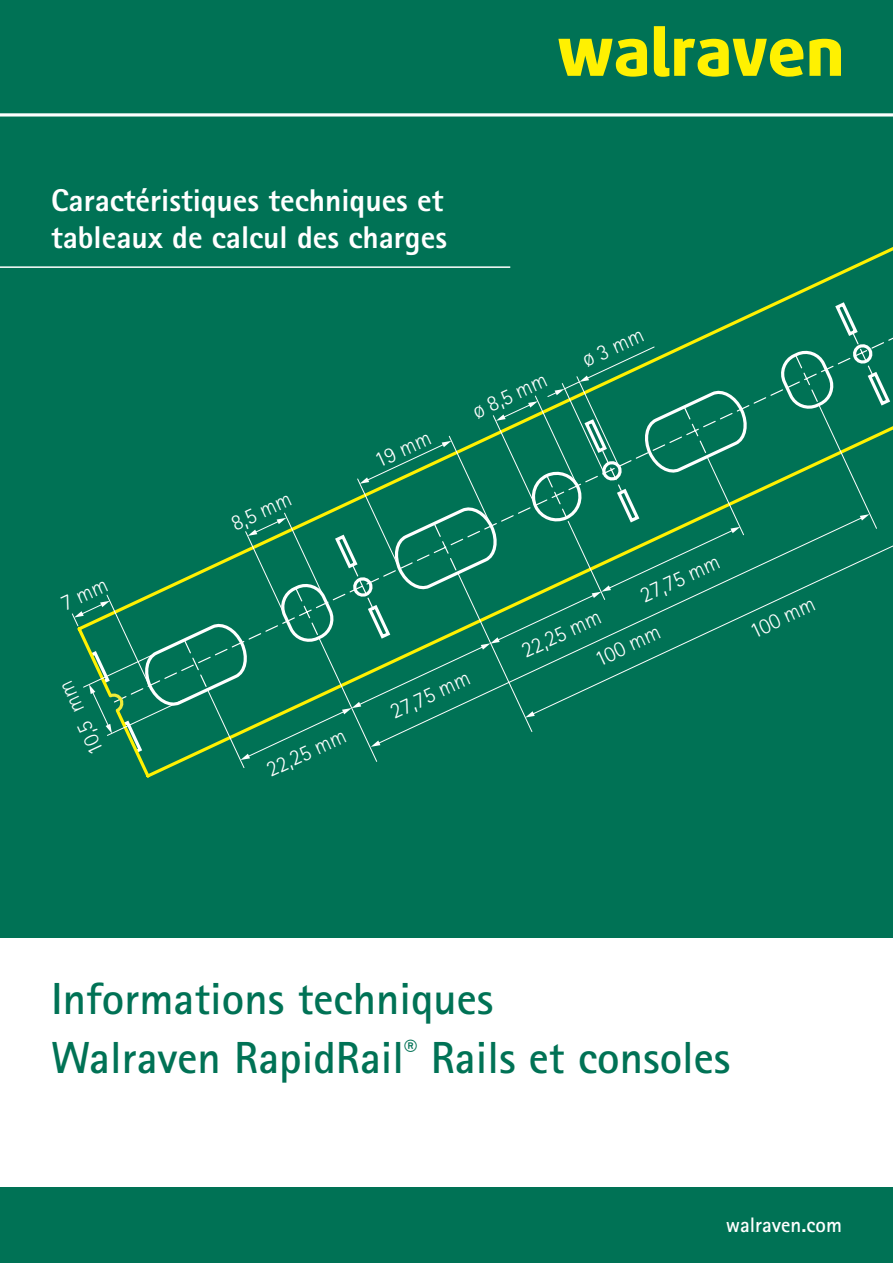
<style>
.page{position:relative;width:893px;height:1263px;background:#fff}
.page>*{position:absolute;margin:0;border:0;box-sizing:border-box;transform-origin:0 0}
.t1{font:700 45px/58.5px "Rotis Sans Serif Std";color:#007255}
.t2{font:800 31.5px/37.5px "Rotis Sans Serif Std";color:#fff}
.t3{font:300 22.35px "Rotis Sans Serif Std";color:#fff}
.t4{font:700 21px "Rotis Sans Serif Std";color:#fff}
</style>
<div class="page">
<div style="left:0;top:115px;width:893px;height:1148px;background:#007255"></div>
<svg style="left:744px;top:525px;width:149px;height:91px"></svg>
<svg style="left:545px;top:376px;width:37px;height:65px"></svg>
<svg style="left:582px;top:247px;width:311px;height:278px"></svg>
<div style="left:0;top:938px;width:893px;height:248px;background:#fff"></div>
<div style="left:0;top:0;width:893px;height:115px;background:#007255"></div>
<svg style="left:809px;top:39px;width:32px;height:37px"></svg>
<svg style="left:654px;top:26px;width:149px;height:51px"></svg>
<svg style="left:558px;top:39px;width:89px;height:38px"></svg>
<hr style="left:0;top:113px;width:893px;height:3px;background:#fff">
<hr style="left:0;top:266px;width:510px;height:2px;background:#fff">
<svg style="left:71px;top:441px;width:673px;height:319px"></svg>
<h2 class="t2" style="left:51px;top:181px;width:397px">Caractéristiques techniques et tableaux de calcul des charges</h2>
<p class="t3" style="left:227px;top:513px;width:65px;rotate:-25deg">8,5 mm</p>
<p class="t3" style="left:370px;top:450px;width:61px;rotate:-25deg">19 mm</p>
<p class="t3" style="left:468px;top:400px;width:82px;rotate:-25deg">ø 8,5 mm</p>
<p class="t3" style="left:578px;top:349px;width:67px;rotate:-25deg">ø 3 mm</p>
<p class="t3" style="left:636px;top:584px;width:87px;rotate:-25deg">27,75 mm</p>
<p class="t3" style="left:517px;top:640px;width:87px;rotate:-25deg">22,25 mm</p>
<p class="t3" style="left:591px;top:648px;width:71px;rotate:-25deg">100 mm</p>
<p class="t3" style="left:86px;top:760px;width:81px;rotate:-115deg">10,5 mm</p>
<p class="t3" style="left:262px;top:759px;width:87px;rotate:-25deg">22,25 mm</p>
<p class="t3" style="left:386px;top:701px;width:87px;rotate:-25deg">27,75 mm</p>
<p class="t3" style="left:745px;top:620px;width:71px;rotate:-25deg">100 mm</p>
<h1 class="t1" style="left:51px;top:969px;width:681px">Informations techniques<br>Walraven RapidRail<sup>®</sup> Rails et consoles</h1>
<p class="t4" style="left:726px;top:1212px;width:118px">walraven.com</p>
</div>
